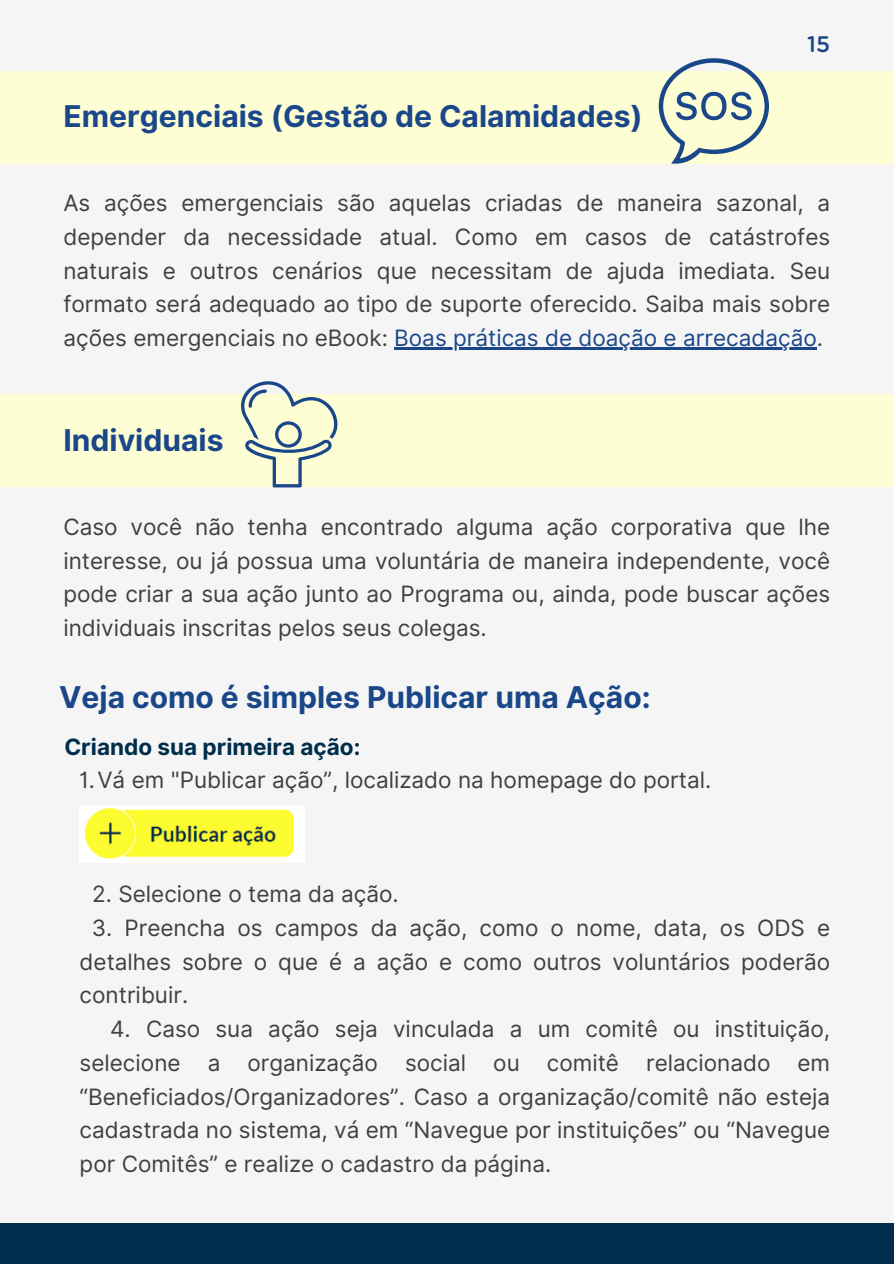
<style>
.page{position:relative;width:894px;height:1264px;background:#fff}
.page>*{position:absolute;margin:0;border:0;box-sizing:border-box;transform-origin:0 0}
.t1{font:700 30px "Inter";color:#1a4789}
.t2{font:22.5px/33.8px "Inter";color:#404040;text-align:justify}
.t3{font:700 22.5px "Inter";color:#002d4b}
.t4{font:500 22.5px "Gotham Rounded";color:#1a4789}
.s1{color:#1a4789}
</style>
<div class="page">
<div style="left:0;top:0;width:893px;height:1263px;background:#f5f5f5"></div>
<div style="left:0;top:71px;width:893px;height:93px;background:#fefed4"></div>
<div style="left:0;top:1223px;width:893px;height:40px;background:#002d4b"></div>
<svg style="left:658px;top:58px;width:110px;height:106px"></svg>
<div style="left:0;top:394px;width:893px;height:93px;background:#fefed4"></div>
<svg style="left:241px;top:381px;width:97px;height:106px"></svg>
<img style="left:84px;top:808px;width:210px;height:51px">
<hr style="left:394px;top:347px;width:422px;height:2px;background:#1a4789">
<p class="t1" style="left:63px;top:99px;width:580px">Emergenciais (Gestão de Calamidades)</p>
<p class="t4" style="left:807px;top:34px;width:24px">15</p>
<h1 class="t2" style="left:63px;top:186px;width:768px">As ações emergenciais são aquelas criadas de maneira sazonal, a depender da necessidade atual. Como em casos de catástrofes naturais e outros cenários que necessitam de ajuda imediata. Seu formato será adequado ao tipo de suporte oferecido. Saiba mais sobre ações emergenciais no eBook: <span class="s1">Boas práticas de doação e arrecadação</span>.</h1>
<h1 class="t1" style="left:63px;top:422px;width:162px">Individuais</h1>
<p class="t2" style="left:63px;top:510px;width:768px">Caso você não tenha encontrado alguma ação corporativa que lhe interesse, ou já possua uma voluntária de maneira independente, você pode criar a sua ação junto ao Programa ou, ainda, pode buscar ações individuais inscritas pelos seus colegas.</p>
<p class="t1" style="left:59px;top:679px;width:593px">Veja como é simples Publicar uma Ação:</p>
<h1 class="t3" style="left:64px;top:733px;width:297px">Criando sua primeira ação:</h1>
<h2 class="t2" style="left:79px;top:763px;width:633px">1.Vá em "Publicar ação”, localizado na homepage do portal.</h2>
<p class="t2" style="left:92px;top:877px;width:308px">2. Selecione o tema da ação.</p>
<p class="t2" style="left:80px;top:910px;width:751px;text-indent:12px">3. Preencha os campos da ação, como o nome, data, os ODS e detalhes sobre o que é a ação e como outros voluntários poderão contribuir.</p>
<p class="t2" style="left:80px;top:1012px;width:751px;text-indent:30px">4. Caso sua ação seja vinculada a um comitê ou instituição, selecione a organização social ou comitê relacionado em “Beneficiados/Organizadores”. Caso a organização/comitê não esteja cadastrada no sistema, vá em “Navegue por instituições” ou “Navegue por Comitês” e realize o cadastro da página.</p>
</div>
